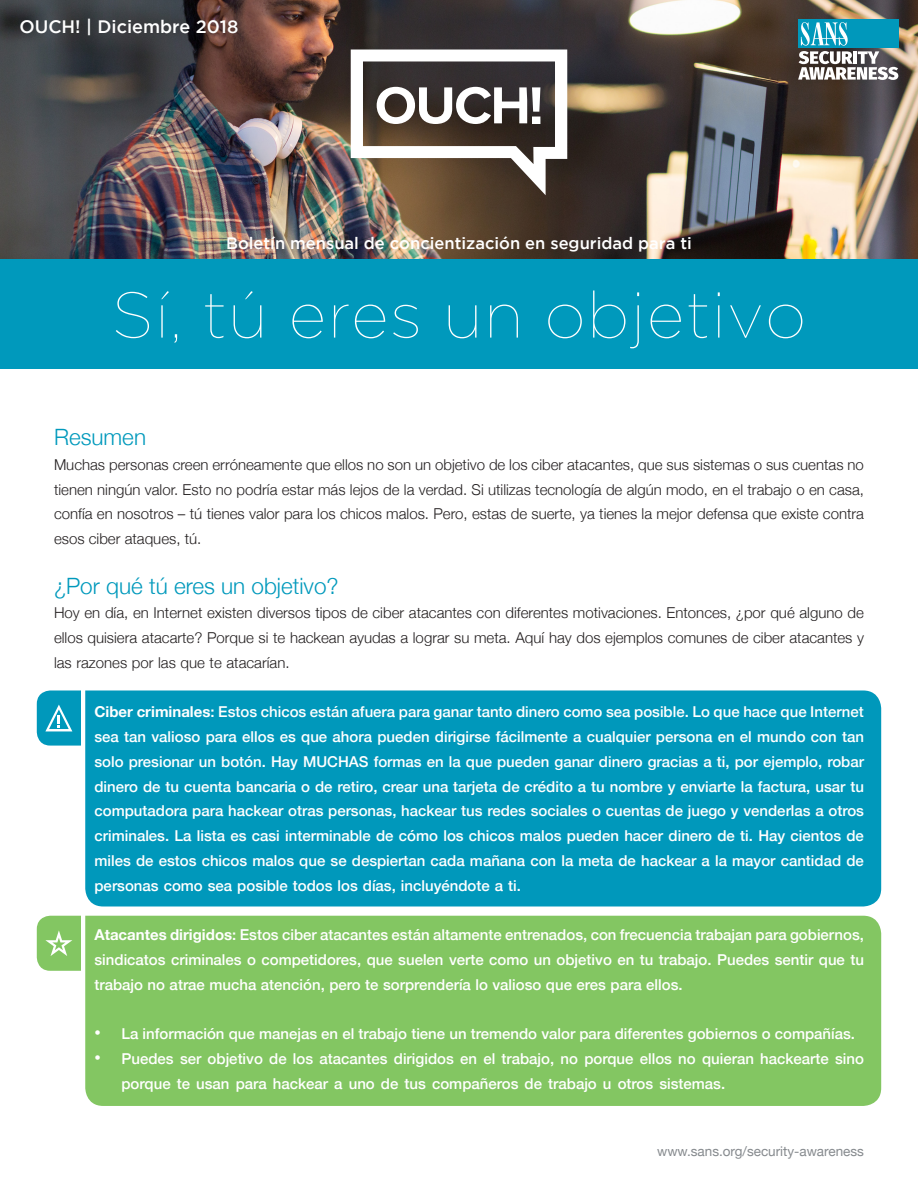
<style>
.page{position:relative;width:918px;height:1188px;background:#fff}
.page>*{position:absolute;margin:0;border:0;box-sizing:border-box;transform-origin:0 0}
.t1{font:100 64.5px "Gotham";letter-spacing:.025em;color:#fff}
.MainText{font:300 22.5px "Helvetica Neue";color:#0099bc}
.t2{font:500 18px "Gotham";color:#fff}
.t3{font:18px "Arial";color:#fff}
.t4{font:500 16.5px "Gotham";color:#fff}
.MainText-2{font:500 15px/24.8px "Helvetica Neue";color:#fff;text-align:justify}
.MainText-3{font:300 15px/24.8px "Helvetica Neue";color:#231f20;text-align:justify}
.t5{font:13.5px "Helvetica Neue";color:#868a8e}
.s1{font-weight:700}
</style>
<div class="page">
<div style="left:85px;top:916px;width:796px;height:190px;background:#83c662"></div>
<svg style="left:37px;top:916px;width:44px;height:55px;background:#8fcb71"></svg>
<div style="left:85px;top:690px;width:796px;height:216px;background:#0098bb"></div>
<svg style="left:37px;top:690px;width:44px;height:56px;background:#20a5c3"></svg>
<img style="left:0;top:0;width:918px;height:259px">
<div style="left:0;top:259px;width:918px;height:110px;background:#0099bc"></div>
<svg style="left:351px;top:50px;width:216px;height:145px"></svg>
<div style="left:798px;top:19px;width:100px;height:29px;background:#0098bb"></div>
<svg style="left:798px;top:22px;width:100px;height:58px"></svg>
<p class="t2" style="left:19px;top:16px;width:221px">OUCH! | Diciembre 2018</p>
<p class="t4" style="left:226px;top:233px;width:467px">Boletín mensual de concientización en seguridad para ti</p>
<p class="t1" style="left:112px;top:280px;width:696px">Sí, tú eres un objetivo</p>
<p class="MainText" style="left:54px;top:419px;width:94px">Resumen</p>
<p class="MainText-3" style="left:54px;top:451px;width:812px">Muchas personas creen erróneamente que ellos no son un objetivo de los ciber atacantes, que sus sistemas o sus cuentas no tienen ningún valor. Esto no podría estar más lejos de la verdad. Si utilizas tecnología de algún modo, en el trabajo o en casa, confía en nosotros – tú tienes valor para los chicos malos. Pero, estas de suerte, ya tienes la mejor defensa que existe contra esos ciber ataques tú, .</p>
<p class="MainText" style="left:54px;top:568px;width:286px">¿Por qué tú eres un objetivo?</p>
<p class="MainText-3" style="left:54px;top:600px;width:812px">Hoy en día, en Internet existen diversos tipos de ciber atacantes con diferentes motivaciones. Entonces ¿, por qué alguno de ellos quisiera atacarte? Porque si te hackean ayudas a lograr su meta. Aquí hay dos ejemplos comunes de ciber atacantes y las razones por las que te atacarían.</p>
<p class="MainText-2" style="left:94px;top:699px;width:771px"><span class="s1">Ciber criminales</span>: Estos chicos están afuera para ganar tanto dinero como sea posible. Lo que hace que Internet sea tan valioso para ellos es que ahora pueden dirigirse fácilmente a cualquier persona en el mundo con tan solo presionar un botón. Hay MUCHAS formas en la que pueden ganar dinero gracias a ,t i por ejemplo, robar dinero de tu cuenta bancaria o de retiro, crear una tarjeta de crédito a tu nombre y enviarte la factura, usar tu computadora para hackear otras personas, hackear tus redes sociales o cuentas de juego y venderlas a otros criminales. La lista es casi interminable de cómo los chicos malos pueden hacer dinero de .t i Hay cientos de miles de estos chicos malos que se despiertan cada mañana con la meta de hackear laa mayor cantidad de personas como sea posible todos los días, incluyéndote a .t i</p>
<p class="MainText-2" style="left:94px;top:921px;width:771px"><span class="s1">Atacantes dirigidos</span>: Estos ciber atacantes están altamente entrenados, con frecuencia trabajan para gobiernos, sindicatos criminales o competidores, que suelen verte como un objetivo en tu trabajo. Puedes sentir que tu trabajo no atrae mucha atención, pero te sorprendería lo valioso que eres para ellos.</p>
<p class="MainText-2" style="left:122px;top:1020px;width:735px">La información que manejas en el trabajo tiene un tremendo valor para diferentes gobiernos o compañías.</p>
<p class="t3" style="left:94px;top:1021px;width:8px">•</p>
<p class="t3" style="left:94px;top:1046px;width:8px">•</p>
<p class="MainText-2" style="left:122px;top:1045px;width:744px">Puedes ser objetivo de los atacantes dirigidos en el trabajo, no porque ellos no quieran hackearte sino</p>
<p class="MainText-2" style="left:122px;top:1070px;width:605px">porque te usan para hackear a uno de tus compañeros de trabajo u otros sistemas.</p>
<p class="t5" style="left:657px;top:1142px;width:208px">www.sans.org/security-awareness</p>
</div>
